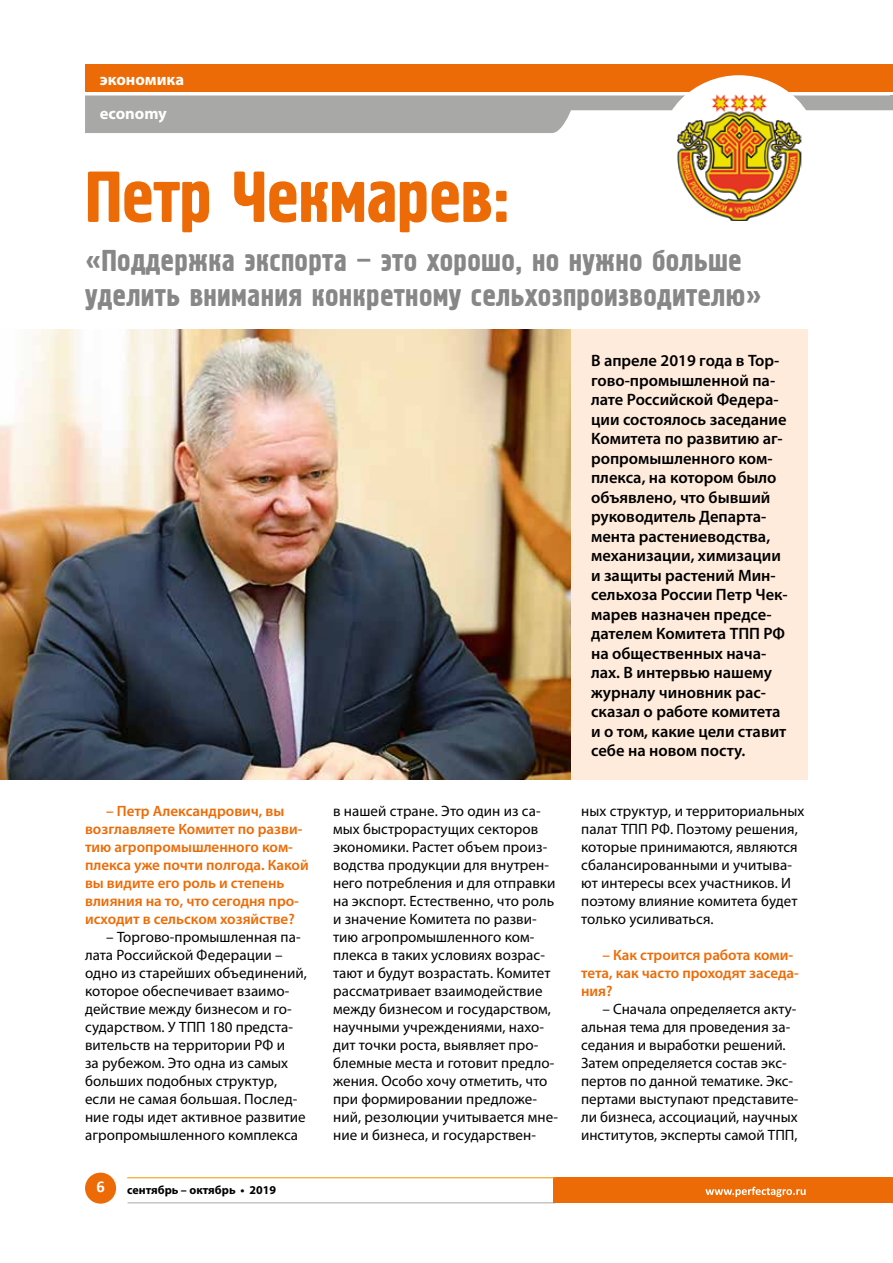
<style>
.page{position:relative;width:893px;height:1263px;background:#fff}
.page>*{position:absolute;margin:0;border:0;box-sizing:border-box;transform-origin:0 0}
.t1{font:72px "Hermes";letter-spacing:-.01em;color:#ed6b06}
.t2{font:30px/34.5px "Hermes";letter-spacing:.01em;color:#878787}
.t3{font:600 16.5px/19.5px "Myriad Pro";color:#000}
.t4{font:700 16.5px/34px "Myriad Pro";color:#fff}
.t5{font:700 16.5px "Calibri";color:#fff}
.t6{font:15px/18px "Myriad Pro";letter-spacing:.005em;color:#000}
.t7{font:600 15px/18px "Myriad Pro";color:#ed6b06}
.t8{font:700 12px "Myriad Pro";color:#000}
</style>
<div class="page">
<hr style="left:128px;top:1202px;width:427px;height:1px;background:#a8a8a7">
<div style="left:553px;top:1177px;width:340px;height:26px;background:#ed6b06"></div>
<div style="left:85px;top:1172px;width:31px;height:32px;background:#ed6b06;border-radius:50%"></div>
<hr style="left:127px;top:1177px;width:429px;height:1px;background:#f39200">
<svg style="left:85px;top:65px;width:808px;height:68px"></svg>
<div style="left:461px;top:330px;width:347px;height:450px;background:#feebdc"></div>
<img style="left:0;top:330px;width:570px;height:450px">
<div style="left:657px;top:75px;width:164px;height:164px;background:#fff;border-radius:50%"></div>
<img style="left:677px;top:93px;width:124px;height:128px">
<svg style="left:706px;top:1187px;width:100px;height:10px"></svg>
<p class="t4" style="left:100px;top:62px;width:86px">экономика economy</p>
<h1 class="t1" style="left:85px;top:157px;width:427px">Петр Чекмарев:</h1>
<h2 class="t2" style="left:85px;top:245px;width:678px">«Поддержка экспорта – это хорошо, но нужно больше уделить внимания конкретному сельхозпроизводителю»</h2>
<p class="t7" style="left:85px;top:802px;width:225px;text-indent:21px">– Петр Александрович, вы возглавляете Комитет по разви&shy;тию агропромышленного ком&shy;плекса уже почти полгода. Какой вы видите его роль и степень влияния на то, что сегодня про&shy;исходит в сельском хозяйстве?</p>
<p class="t6" style="left:85px;top:927px;width:223px;text-indent:21px">– Торгово-промышленная па&shy;лата Российской Федерации – одно из старейших объединений, которое обеспечивает взаимо&shy;действие между бизнесом и го&shy;сударством. У ТПП 180 предста&shy;вительств на территории РФ и<br>за рубежом. Это одна из самых больших подобных структур, если не самая большая. Послед&shy;ние годы идет активное развитие агропромышленного комплекса</p>
<p class="t5" style="left:96px;top:1175px;width:10px">6</p>
<p class="t8" style="left:127px;top:1182px;width:150px">сентябрь – октябрь • 2019</p>
<p class="t3" style="left:591px;top:351px;width:198px">В апреле 2019 года в Тор&shy;гово-промышленной па&shy;лате Российской Федера&shy;ции состоялось заседание<br>Комитета по развитию аг&shy;ропромышленного ком&shy;плекса, на котором было объявлено, что бывший руководитель Департа&shy;мента растениеводства, механизации, химизации и защиты растений Мин&shy;сельхоза России Петр Чек&shy;марев назначен предсе&shy;дателем Комитета ТПП РФ на общественных нача&shy;лах. В интервью нашему журналу чиновник рас&shy;сказал о работе комитета и о том, какие цели ставит себе на новом посту.</p>
<p class="t6" style="left:333px;top:801px;width:226px">в нашей стране. Это один из са&shy;мых быстрорастущих секторов экономики. Растет объем произ&shy;водства продукции для внутрен&shy;него потребления и для отправки на экспорт. Естественно, что роль и значение Комитета по разви&shy;тию агропромышленного ком&shy;плекса в таких условиях возрас&shy;тают и будут возрастать. Комитет рассматривает взаимодействие между бизнесом и государством, научными учреждениями, нахо&shy;дит точки роста, выявляет про&shy;блемные места и готовит предло&shy;жения. Особо хочу отметить, что при формировании предложе&shy;ний, резолюции учитывается мне&shy;ние и бизнеса, и государствен-</p>
<p class="t6" style="left:581px;top:801px;width:225px">ных структур, и территориальных палат ТПП РФ. Поэтому решения, которые принимаются, являются сбалансированными и учитыва&shy;ют интересы всех участников. И поэтому влияние комитета будет только усиливаться.</p>
<p class="t7" style="left:581px;top:946px;width:219px;text-indent:21px">– Как строится работа коми&shy;тета, как часто проходят заседа&shy;ния?</p>
<p class="t6" style="left:581px;top:999px;width:219px;text-indent:21px">– Сначала определяется акту&shy;альная тема для проведения за&shy;седания и выработки решений.<br>Затем определяется состав экс&shy;пертов по данной тематике. Экс&shy;пертами выступают представите&shy;ли бизнеса, ассоциаций, научных институтов, эксперты самой ТПП,</p>
</div>
